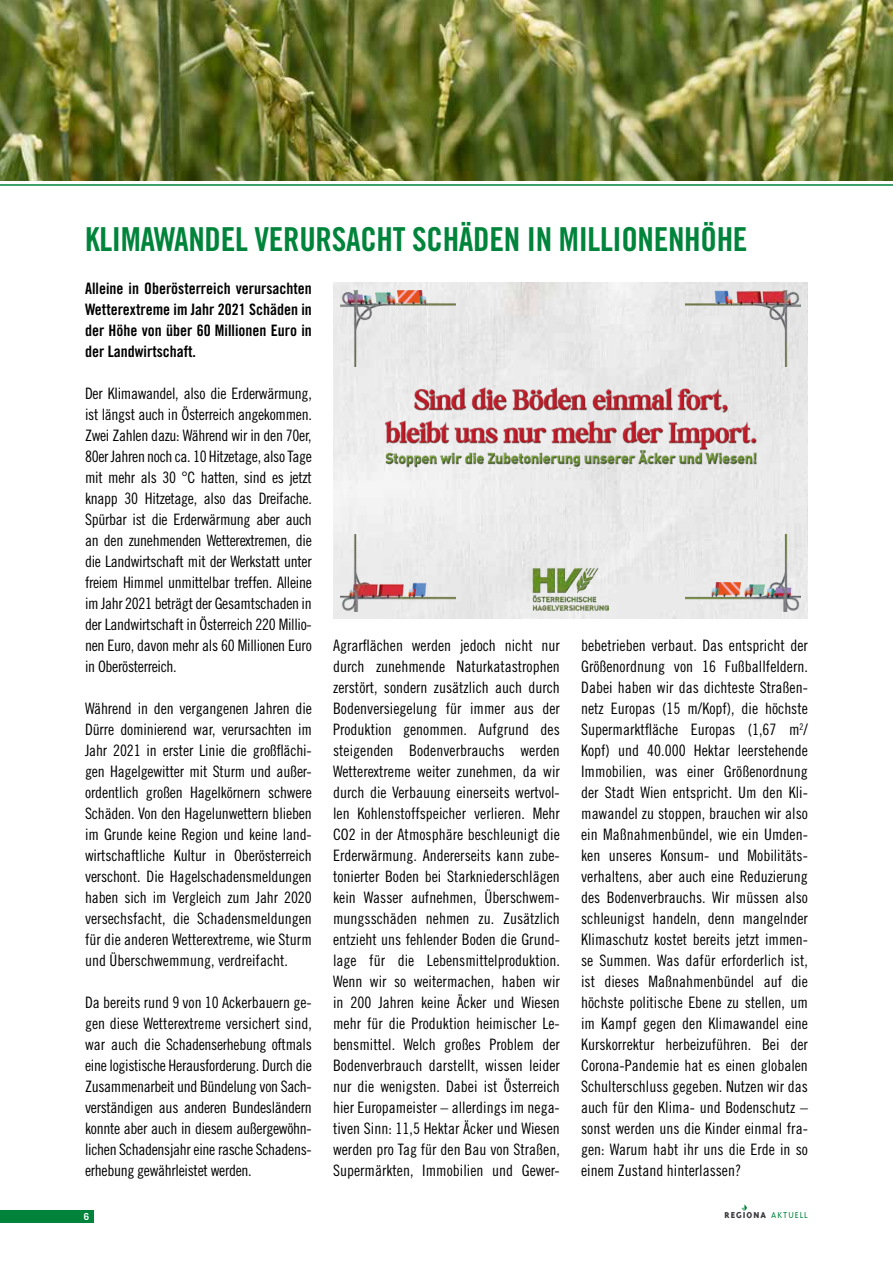
<style>
.page{position:relative;width:893px;height:1263px;background:#fff}
.page>*{position:absolute;margin:0;border:0;box-sizing:border-box;transform-origin:0 0}
.t1{font:33px "Trade Gothic Bold Cond Twenty";letter-spacing:-.01em;color:#00843b}
.t2{font:15.75px/21px "Trade Gothic LT Pro Cn 18";color:#000;text-align:justify}
.t3{font:15.75px/21px "Trade Gothic LT Pro Bd Cn 20";color:#000;text-align:justify}
.t4{font:800 9.9px "Triplex";letter-spacing:.1em;color:#3a3b41}
.t5{font:700 9.75px "Trade Gothic";color:#fff}
.s1{font-weight:300;color:#00843b}
</style>
<div class="page">
<svg style="left:741px;top:1204px;width:6px;height:7px"></svg>
<div style="left:0;top:1210px;width:94px;height:12px;background:#00843b"></div>
<hr style="left:0;top:184px;width:893px;height:2px;background:#00843b">
<img style="left:333px;top:283px;width:475px;height:336px">
<img style="left:532px;top:567px;width:77px;height:43px">
<img style="left:341px;top:290px;width:114px;height:77px">
<img style="left:376px;top:292px;width:19px;height:13px">
<img style="left:398px;top:290px;width:29px;height:14px">
<img style="left:686px;top:535px;width:114px;height:76px">
<img style="left:745px;top:584px;width:19px;height:13px">
<img style="left:711px;top:583px;width:29px;height:13px">
<img style="left:341px;top:535px;width:114px;height:76px">
<img style="left:409px;top:582px;width:18px;height:15px">
<img style="left:384px;top:382px;width:373px;height:64px">
<img style="left:379px;top:446px;width:383px;height:22px">
<img style="left:686px;top:290px;width:114px;height:77px">
<img style="left:715px;top:288px;width:18px;height:17px">
<img style="left:0;top:0;width:893px;height:181px">
<h1 class="t1" style="left:85px;top:219px;width:664px">KLIMAWANDEL VERURSACHT SCHÄDEN IN MILLIONENHÖHE</h1>
<p class="t3" style="left:85px;top:278px;width:228px">Alleine in Oberösterreich verursachten Wetterextreme im Jahr 2021 Schäden in der Höhe von über 60 Millionen Euro in der Landwirtschaft.</p>
<p class="t2" style="left:85px;top:383px;width:228px">Der Klimawandel, also die Erderwärmung, ist längst auch in Österreich angekommen.<br>Zwei Zahlen dazu: Während wir in den 70er, 80er Jahren noch ca. 10 Hitzetage, also Tage mit mehr als 30 °C hatten, sind es jetzt knapp 30 Hitzetage, also das Dreifache.<br>Spürbar ist die Erderwärmung aber auch an den zunehmenden Wetterextremen, die die Landwirtschaft mit der Werkstatt unter freiem Himmel unmittelbar treffen. Alleine im Jahr 2021 beträgt der Gesamtschaden in der Landwirtschaft in Österreich 220 Millio&shy;nen Euro, davon mehr als 60 Millionen Euro in Oberösterreich.</p>
<p class="t2" style="left:85px;top:698px;width:228px">Während in den vergangenen Jahren die Dürre dominierend war, verursachten im Jahr 2021 in erster Linie die großflächi&shy;gen Hagelgewitter mit Sturm und außer&shy;ordentlich großen Hagelkörnern schwere Schäden. Von den Hagelunwettern blieben im Grunde keine Region und keine land&shy;wirtschaftliche Kultur in Oberösterreich verschont. Die Hagelschadensmeldungen haben sich im Vergleich zum Jahr 2020 versechsfacht, die Schadensmeldungen für die anderen Wetterextreme, wie Sturm und Überschwemmung, verdreifacht.</p>
<p class="t2" style="left:85px;top:992px;width:228px">Da bereits rund 9 von 10 Ackerbauern ge&shy;gen diese Wetterextreme versichert sind, war auch die Schadenserhebung oftmals eine logistische Herausforderung. Durch die Zusammenarbeit und Bündelung von Sach&shy;verständigen aus anderen Bundesländern konnte aber auch in diesem außergewöhn&shy;lichen Schadensjahr eine rasche Schadens&shy;erhebung gewährleistet werden.</p>
<p class="t2" style="left:333px;top:635px;width:228px">Agrarflächen werden jedoch nicht nur durch zunehmende Naturkatastrophen zerstört, sondern zusätzlich auch durch Bodenversiegelung für immer aus der Produktion genommen. Aufgrund des steigenden Bodenverbrauchs werden Wetterextreme weiter zunehmen, da wir durch die Verbauung einerseits wertvol&shy;len Kohlenstoffspeicher verlieren. Mehr CO2 in der Atmosphäre beschleunigt die Erderwärmung. Andererseits kann zube&shy;tonierter Boden bei Starkniederschlägen kein Wasser aufnehmen, Überschwem&shy;mungsschäden nehmen zu. Zusätzlich entzieht uns fehlender Boden die Grund&shy;lage für die Lebensmittelproduktion.<br>Wenn wir so weitermachen, haben wir in 200 Jahren keine Äcker und Wiesen mehr für die Produktion heimischer Le&shy;bensmittel. Welch großes Problem der Bodenverbrauch darstellt, wissen leider nur die wenigsten. Dabei ist Österreich hier Europameister – allerdings im nega&shy;tiven Sinn: 11,5 Hektar Äcker und Wiesen werden pro Tag für den Bau von Straßen, Supermärkten, Immobilien und Gewer-</p>
<p class="t2" style="left:581px;top:635px;width:228px">bebetrieben verbaut. Das entspricht der Größenordnung von 16 Fußballfeldern.<br>Dabei haben wir das dichteste Straßen&shy;netz Europas (15 m/Kopf), die höchste Supermarktfläche Europas (1,67 m<sup>2</sup>/ Kopf) und 40.000 Hektar leerstehende Immobilien, was einer Größenordnung der Stadt Wien entspricht. Um den Kli&shy;mawandel zu stoppen, brauchen wir also ein Maßnahmenbündel, wie ein Umden&shy;ken unseres Konsum- und Mobilitäts&shy;verhaltens, aber auch eine Reduzierung des Bodenverbrauchs. Wir müssen also schleunigst handeln, denn mangelnder Klimaschutz kostet bereits jetzt immen&shy;se Summen. Was dafür erforderlich ist, ist dieses Maßnahmenbündel auf die höchste politische Ebene zu stellen, um im Kampf gegen den Klimawandel eine Kurskorrektur herbeizuführen. Bei der Corona-Pandemie hat es einen globalen Schulterschluss gegeben. Nutzen wir das auch für den Klima- und Bodenschutz – sonst werden uns die Kinder einmal fra&shy;gen: Warum habt ihr uns die Erde in so einem Zustand hinterlassen?</p>
<p class="t5" style="left:84px;top:1210px;width:7px">6</p>
<p class="t4" style="left:725px;top:1209px;width:85px">REGIONA <span class="s1">AKTUELL</span></p>
</div>
